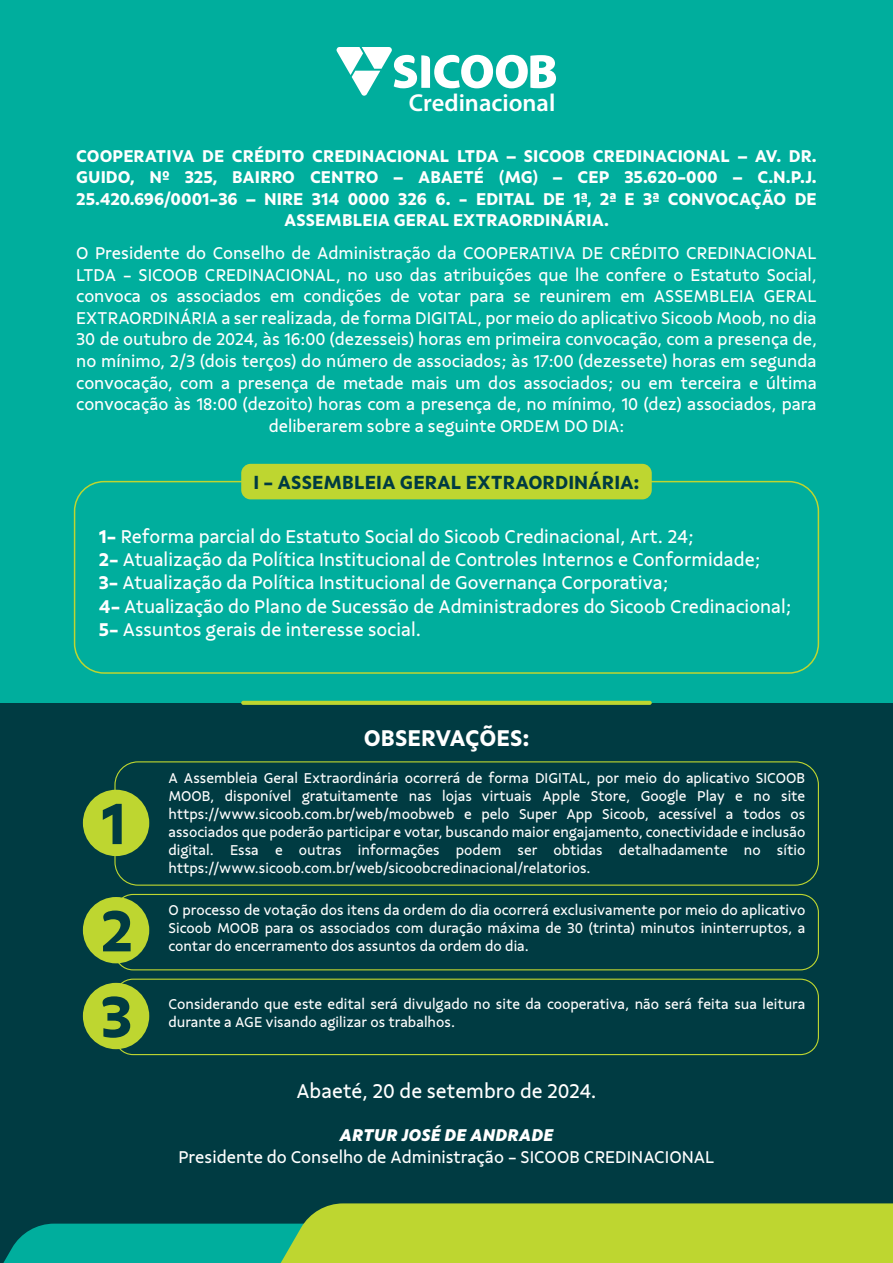
<style>
.page{position:relative;width:893px;height:1263px;background:#fff}
.page>*{position:absolute;margin:0;border:0;box-sizing:border-box;transform-origin:0 0}
.t1{font:700 61.95px "Sicoob Sans RC";color:#003b42}
.t2{font:600 24.6px "Myriad Pro";color:#fff}
.t3{font:700 24px "Sicoob Sans RC";color:#fff}
.t4{font:21px "Sicoob Sans RC";color:#fff}
.t5{font:700 20.1px "Sicoob Sans RC";color:#003b42}
.t6{font:19.5px/23.4px "Sicoob Sans RC";color:#fff}
.t7{font:18px/21.6px "Sicoob Sans RC";color:#fff;text-align:center}
.t8{font:700 18px/21.6px "Sicoob Sans RC";color:#fff;text-align:center}
.t9{font:italic 800 18px "Sicoob Sans RC";color:#fff}
.t10{font:15px/18px "Sicoob Sans RC";color:#fff;text-align:justify}
.s1{font-weight:700}
</style>
<div class="page">
<div style="left:0;top:543px;width:893px;height:719px;background:#003b42"></div>
<div style="left:0;top:0;width:893px;height:703px;background:#00ae9d"></div>
<svg style="left:337px;top:47px;width:219px;height:49px"></svg>
<div style="left:241px;top:464px;width:411px;height:35px;background:#bed630;border-radius:9px"></div>
<div style="left:74px;top:481px;width:745px;height:193px;border:2px solid #bed630;border-radius:30px"></div>
<div style="left:114px;top:761px;width:705px;height:125px;border:1px solid #bed630;border-radius:23px"></div>
<div style="left:114px;top:894px;width:705px;height:76px;border:1px solid #bed630;border-radius:18px"></div>
<div style="left:114px;top:979px;width:705px;height:76px;border:1px solid #bed630;border-radius:18px"></div>
<svg style="left:241px;top:701px;width:411px;height:4px;background:#b8d130"></svg>
<div style="left:83px;top:790px;width:66px;height:66px;background:#bed630;border-radius:50%"></div>
<div style="left:83px;top:897px;width:66px;height:66px;background:#bed630;border-radius:50%"></div>
<div style="left:83px;top:983px;width:66px;height:66px;background:#bed630;border-radius:50%"></div>
<svg style="left:4px;top:1224px;width:43px;height:38px"></svg>
<svg style="left:47px;top:1203px;width:846px;height:59px;background:#83bc46"></svg>
<h2 class="t2" style="left:409px;top:87px;width:148px">Credinacional</h2>
<p class="t8" style="left:76px;top:145px;width:742px">COOPERATIVA DE CRÉDITO CREDINACIONAL LTDA – SICOOB CREDINACIONAL – AV. DR.<br>GUIDO, Nº 325, BAIRRO CENTRO – ABAETÉ (MG) – CEP 35.620-000 – C.N.P.J.<br>25.420.696/0001-36 – NIRE 314 0000 326 6. - EDITAL DE 1ª, 2ª E 3ª CONVOCAÇÃO DE ASSEMBLEIA GERAL EXTRAORDINÁRIA.</p>
<p class="t7" style="left:76px;top:242px;width:742px">O Presidente do Conselho de Administração da COOPERATIVA DE CRÉDITO CREDINACIONAL LTDA - SICOOB CREDINACIONAL, no uso das atribuições que lhe confere o Estatuto Social, convoca os associados em condições de votar para se reunirem em ASSEMBLEIA GERAL EXTRAORDINÁRIA a ser realizada, de forma DIGITAL, por meio do aplicativo Sicoob Moob, no dia 30 de outubro de 2024, às 16:00 (dezesseis) horas em primeira convocação, com a presença de, no mínimo, 2/3 (dois terços) do número de associados; às 17:00 (dezessete) horas em segunda convocação, com a presença de metade mais um dos associados; ou em terceira e última convocação às 18:00 (dezoito) horas com a presença de, no mínimo, 10 (dez) associados, para deliberarem sobre a seguinte ORDEM DO DIA:</p>
<h3 class="t5" style="left:254px;top:470px;width:387px">I - ASSEMBLEIA GERAL EXTRAORDINÁRIA:</h3>
<p class="t6" style="left:99px;top:524px;width:694px"><span class="s1">1-</span> Reforma parcial do Estatuto Social do Sicoob Credinacional, Art. 24;<br><span class="s1">2-</span> Atualização da Política Institucional de Controles Internos e Conformidade;<br><span class="s1">3-</span> Atualização da Política Institucional de Governança Corporativa;<br><span class="s1">4-</span> Atualização do Plano de Sucessão de Administradores do Sicoob Credinacional; <span class="s1">5-</span> Assuntos gerais de interesse social.</p>
<h1 class="t1" style="left:100px;top:786px;width:27px">1</h1>
<h1 class="t1" style="left:100px;top:893px;width:34px">2</h1>
<h1 class="t1" style="left:100px;top:979px;width:33px">3</h1>
<h3 class="t3" style="left:364px;top:724px;width:167px">OBSERVAÇÕES:</h3>
<p class="t10" style="left:168px;top:769px;width:638px">A Assembleia Geral Extraordinária ocorrerá de forma DIGITAL, por meio do aplicativo SICOOB MOOB, disponível gratuitamente nas lojas virtuais Apple Store, Google Play e no site https://www.sicoob.com.br/web/moobweb e pelo Super App Sicoob, acessível a todos os associados que poderão participar e votar, buscando maior engajamento, conectividade e inclusão digital. Essa e outras informações podem ser obtidas detalhadamente no sítio https://www.sicoob.com.br/web/sicoobcredinacional/relatorios.</p>
<p class="t10" style="left:168px;top:901px;width:638px">O processo de votação dos itens da ordem do dia ocorrerá exclusivamente por meio do aplicativo<br>Sicoob MOOB para os associados com duração máxima de 30 (trinta) minutos ininterruptos, a</p>
<p class="t10" style="left:168px;top:937px;width:362px">contar do encerramento dos assuntos da ordem do dia.</p>
<p class="t10" style="left:168px;top:994px;width:638px">Considerando que este edital será divulgado no site da cooperativa, não será feita sua leitura</p>
<p class="t10" style="left:168px;top:1012px;width:288px">durante a AGE visando agilizar os trabalhos.</p>
<h3 class="t4" style="left:296px;top:1078px;width:302px">Abaeté, 20 de setembro de 2024.</h3>
<p class="t9" style="left:339px;top:1124px;width:216px">ARTUR JOSÉ DE ANDRADE</p>
<p class="t7" style="left:178px;top:1145px;width:538px">Presidente do Conselho de Administração - SICOOB CREDINACIONAL</p>
</div>
